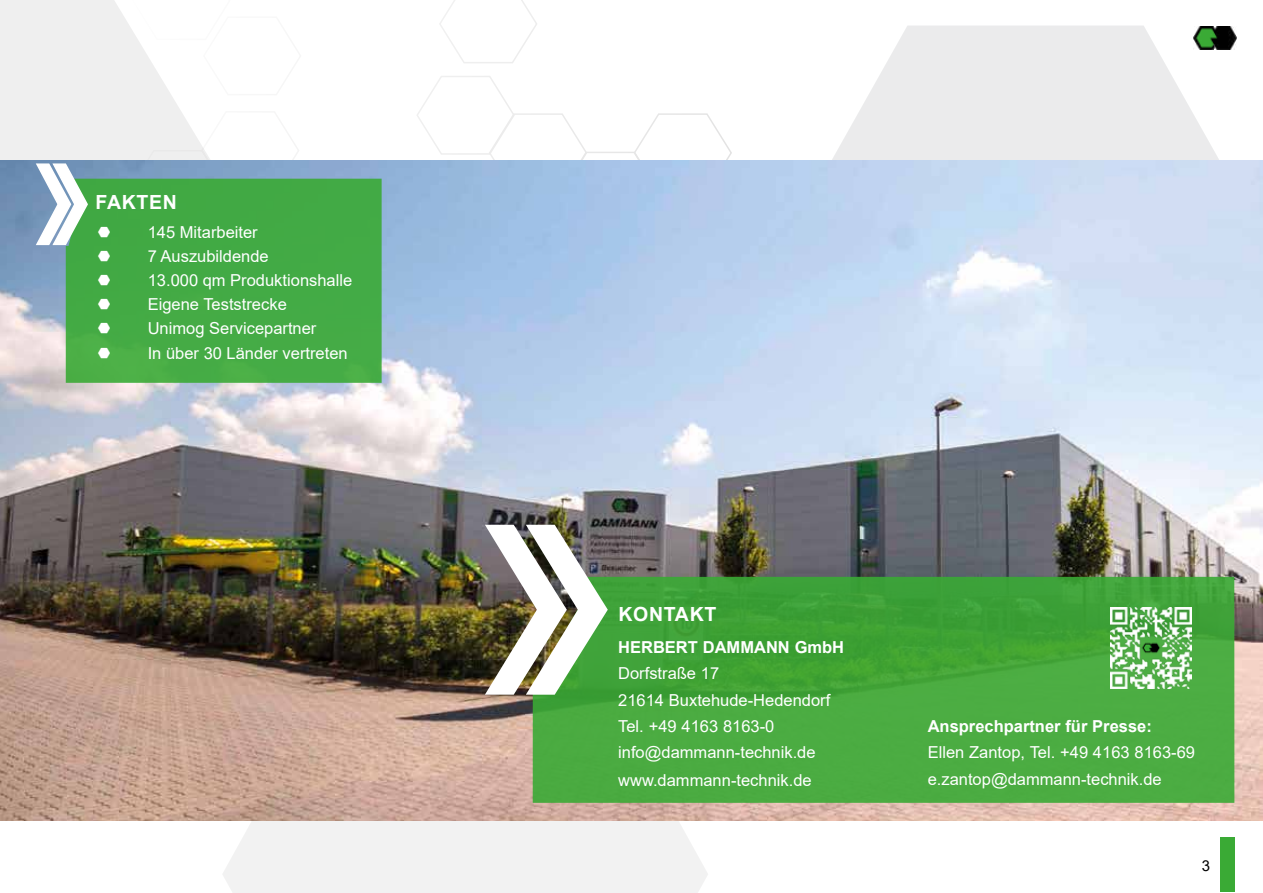
<style>
.page{position:relative;width:1263px;height:893px;background:#fff}
.page>*{position:absolute;margin:0;border:0;box-sizing:border-box;transform-origin:0 0}
.t1{font:700 19.5px "Arial";letter-spacing:.035em;color:#fff}
.t2{font:16.5px/24px "Arial";color:#fff}
.t3{font:700 16.5px "Arial";color:#fff}
.t4{font:15px "Arial";color:#000}
</style>
<div class="page">
<svg style="left:439px;top:0;width:98px;height:63px"></svg>
<svg style="left:402px;top:76px;width:339px;height:85px"></svg>
<div style="left:223px;top:821px;width:485px;height:72px;background:#f2f2f2"></div>
<svg style="left:0;top:0;width:180px;height:110px;fill:#efefef"></svg>
<svg style="left:789px;top:26px;width:473px;height:135px;fill:#ebebec"></svg>
<img style="left:1194px;top:27px;width:42px;height:22px">
<div style="left:1220px;top:837px;width:15px;height:54px;background:#3aaa35"></div>
<img style="left:0;top:161px;width:1263px;height:660px">
<svg style="left:533px;top:577px;width:701px;height:226px;background:#45a73c"></svg>
<img style="left:485px;top:525px;width:123px;height:170px">
<img style="left:1110px;top:608px;width:81px;height:81px">
<div style="left:66px;top:179px;width:316px;height:204px;background:#45ab45"></div>
<svg style="left:0;top:110px;width:300px;height:224px"></svg>
<svg style="left:98px;top:347px;width:12px;height:11px"></svg>
<p class="t1" style="left:95px;top:189px;width:83px">FAKTEN</p>
<p class="t2" style="left:148px;top:220px;width:206px">145 Mitarbeiter<br>7 Auszubildende<br>13.000 qm Produktionshalle<br>Eigene Teststrecke<br>Unimog Servicepartner<br>In über 30 Länder vertreten</p>
<p class="t1" style="left:618px;top:600px;width:99px">KONTAKT</p>
<p class="t3" style="left:618px;top:636px;width:227px">HERBERT DAMMANN GmbH</p>
<p class="t2" style="left:618px;top:660px;width:214px;line-height:26.2px">Dorfstraße 17<br>21614 Buxtehude-Hedendorf<br>Tel. +49 4163 8163-0 info@dammann-technik.de</p>
<p class="t2" style="left:618px;top:768px;width:195px">www.dammann-technik.de</p>
<p class="t3" style="left:928px;top:715px;width:226px">Ansprechpartner für Presse:</p>
<p class="t2" style="left:928px;top:739px;width:269px;line-height:26.2px">Ellen Zantop, Tel. +49 4163 8163-69 e.zantop@dammann-technik.de</p>
<p class="t4" style="left:1202px;top:855px;width:10px">3</p>
</div>
